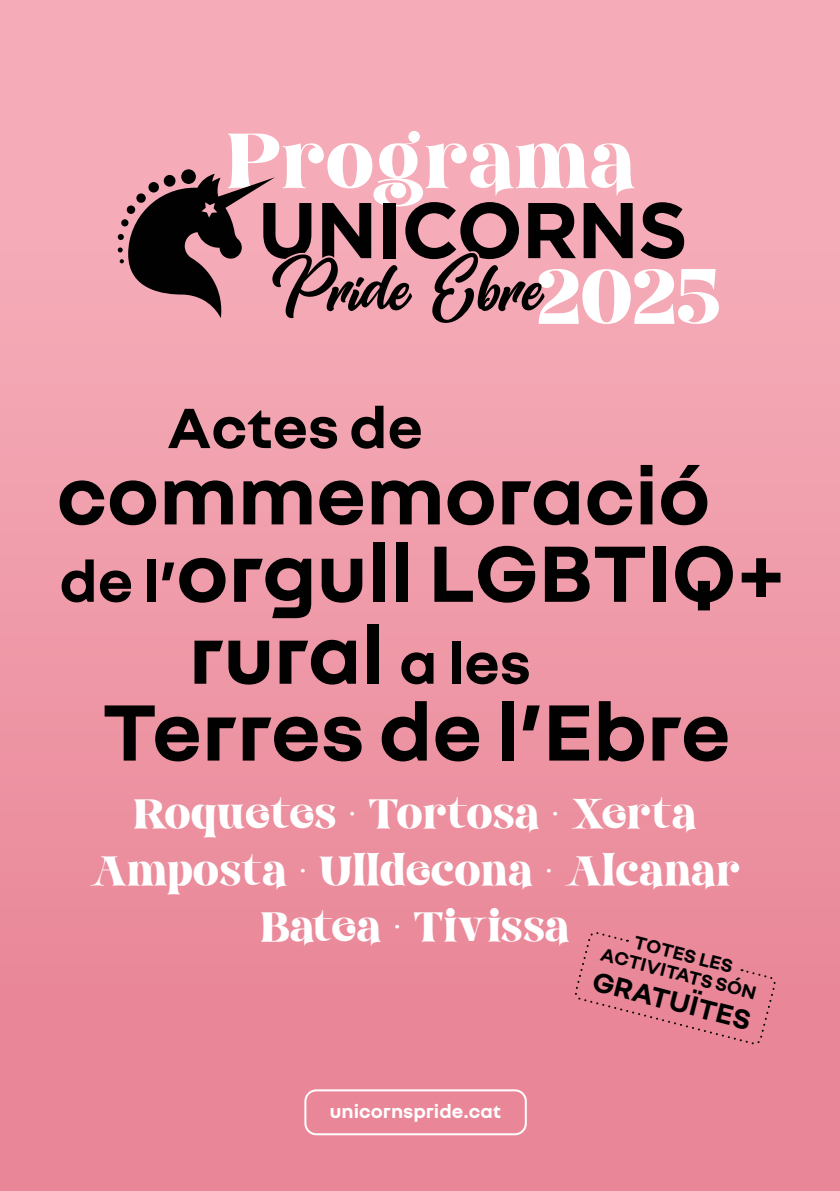
<style>
.page{position:relative;width:840px;height:1191px;background:#fff}
.page>*{position:absolute;margin:0;border:0;box-sizing:border-box;transform-origin:0 0}
.t1{font:86.8px "Break Love";color:#fff}
.t2{font:700 86.2px "Nouvel R";color:#010101}
.t3{font:700 61.4px "Nouvel R";color:#010101}
.t4{font:47px/56.4px "Break Love";color:#fff;text-align:center}
.t5{font:700 29.8px "Nouvel R";color:#010101}
.t6{font:700 20px/20px "Nouvel R";color:#010101;text-align:center}
.t7{font:700 20px "Nouvel R";color:#fff}
.s1{font-size:61.4px}
</style>
<div class="page">
<div style="left:0;top:0;width:839px;height:1191px;background:linear-gradient(to bottom,#f7b2be,#e88394)"></div>
<svg style="left:583px;top:203px;width:49px;height:55px;background:#553c40"></svg>
<svg style="left:640px;top:202px;width:43px;height:57px;background:#6a4b50"></svg>
<svg style="left:181px;top:169px;width:15px;height:15px"></svg>
<svg style="left:118px;top:174px;width:457px;height:149px;background:#a17078"></svg>
<div style="left:574px;top:932px;width:201px;height:112px;background:#e98798"></div>
<div style="left:304px;top:1089px;width:222px;height:46px;border:2px solid #fff;border-radius:11px"></div>
<h1 class="t1" style="left:226px;top:106px;width:410px">Programa</h1>
<h1 class="t1" style="left:536px;top:242px;width:185px">2025</h1>
<h3 class="t3" style="left:167px;top:388px;width:257px">Actes de</h3>
<h2 class="t2" style="left:57px;top:440px;width:654px">commemoració</h2>
<h2 class="t2" style="left:60px;top:517px;width:727px"><span class="s1">de l’</span>orgull LGBTIQ+</h2>
<h2 class="t2" style="left:189px;top:599px;width:343px">rural <span class="s1">a les</span></h2>
<h2 class="t2" style="left:103px;top:676px;width:629px">Terres de l’Ebre</h2>
<p class="t4" style="left:90px;top:784px;width:651px">Roquetes · Tortosa · Xerta<br>Amposta · Ulldecona · Alcanar<br>Batea · Tivissa</p>
<p class="t6" style="left:608px;top:923px;width:161px;rotate:14deg">TOTES LES<br>ACTIVITATS SÓN</p>
<p class="t5" style="left:597px;top:961px;width:164px;rotate:14deg">GRATUÏTES</p>
<p class="t7" style="left:330px;top:1098px;width:173px">unicornspride.cat</p>
</div>
